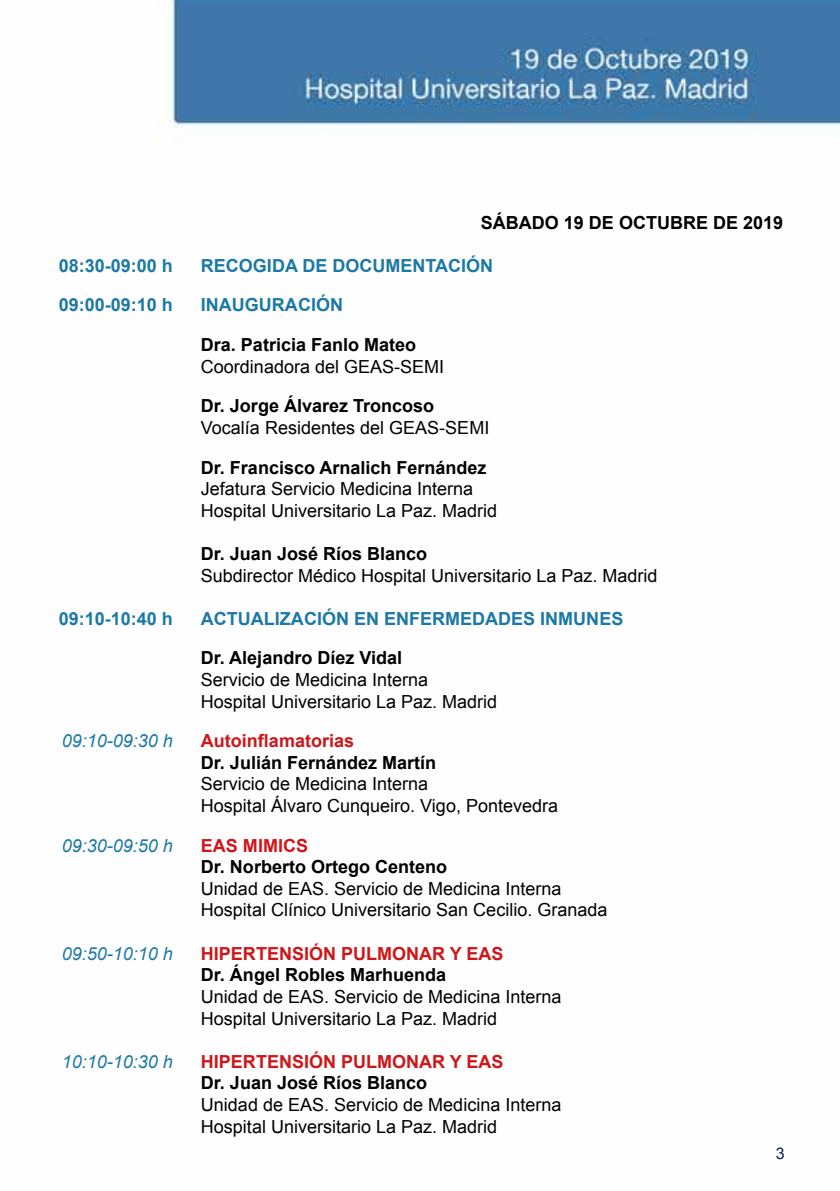
<style>
.page{position:relative;width:840px;height:1191px;background:#fff}
.page>*{position:absolute;margin:0;border:0;box-sizing:border-box;transform-origin:0 0}
.t1{font:18px/21.6px "Arial";color:#000}
.t2{font:700 18px "Arial";color:#000}
.t3{font:700 18px "Arial";color:#1c79a6}
.t4{font:700 18px "Arial";color:#cd171a}
.t5{font:italic 18px "Arial";color:#1c79a6}
.t6{font:16px "Arial";color:#0f185d}
</style>
<div class="page">
<img style="left:156px;top:0;width:683px;height:142px">
<p class="t2" style="left:480px;top:210px;width:304px">SÁBADO 19 DE OCTUBRE DE 2019</p>
<p class="t3" style="left:59px;top:254px;width:116px">08:30-09:00 h</p>
<p class="t3" style="left:201px;top:254px;width:293px">RECOGIDA DE DOCUMENTACIÓN</p>
<p class="t3" style="left:59px;top:293px;width:116px">09:00-09:10 h</p>
<p class="t3" style="left:201px;top:293px;width:143px">INAUGURACIÓN</p>
<p class="t2" style="left:201px;top:333px;width:217px">Dra. Patricia Fanlo Mateo</p>
<p class="t1" style="left:201px;top:356px;width:245px">Coordinadora del GEAS-SEMI</p>
<p class="t2" style="left:201px;top:394px;width:235px">Dr. Jorge Álvarez Troncoso</p>
<p class="t1" style="left:201px;top:417px;width:290px">Vocalía Residentes del GEAS-SEMI</p>
<p class="t2" style="left:201px;top:455px;width:287px">Dr. Francisco Arnalich Fernández</p>
<p class="t1" style="left:201px;top:478px;width:298px">Jefatura Servicio Medicina Interna<br>Hospital Universitario La Paz. Madrid</p>
<p class="t2" style="left:201px;top:542px;width:228px">Dr. Juan José Ríos Blanco</p>
<p class="t1" style="left:201px;top:564px;width:458px">Subdirector Médico Hospital Universitario La Paz. Madrid</p>
<p class="t3" style="left:59px;top:606px;width:116px">09:10-10:40 h</p>
<p class="t3" style="left:201px;top:606px;width:423px">ACTUALIZACIÓN EN ENFERMEDADES INMUNES</p>
<p class="t2" style="left:201px;top:646px;width:203px">Dr. Alejandro Díez Vidal</p>
<p class="t1" style="left:201px;top:669px;width:298px">Servicio de Medicina Interna<br>Hospital Universitario La Paz. Madrid</p>
<p class="t5" style="left:62px;top:729px;width:113px">09:10-09:30 h</p>
<p class="t4" style="left:201px;top:729px;width:155px">Autoinflamatorias</p>
<p class="t2" style="left:201px;top:750px;width:237px">Dr. Julián Fernández Martín</p>
<p class="t1" style="left:201px;top:773px;width:358px">Servicio de Medicina Interna<br>Hospital Álvaro Cunqueiro. Vigo, Pontevedra</p>
<p class="t5" style="left:62px;top:833px;width:113px">09:30-09:50 h</p>
<p class="t4" style="left:201px;top:833px;width:109px">EAS MIMICS</p>
<p class="t2" style="left:201px;top:855px;width:248px">Dr. Norberto Ortego Centeno</p>
<p class="t1" style="left:201px;top:878px;width:408px">Unidad de EAS. Servicio de Medicina Interna<br>Hospital Clínico Universitario San Cecilio. Granada</p>
<p class="t5" style="left:62px;top:941px;width:113px">09:50-10:10 h</p>
<p class="t4" style="left:201px;top:941px;width:304px">HIPERTENSIÓN PULMONAR Y EAS</p>
<p class="t2" style="left:201px;top:963px;width:247px">Dr. Ángel Robles Marhuenda</p>
<p class="t1" style="left:201px;top:986px;width:362px">Unidad de EAS. Servicio de Medicina Interna<br>Hospital Universitario La Paz. Madrid</p>
<p class="t5" style="left:62px;top:1049px;width:113px">10:10-10:30 h</p>
<p class="t4" style="left:201px;top:1049px;width:304px">HIPERTENSIÓN PULMONAR Y EAS</p>
<p class="t2" style="left:201px;top:1071px;width:228px">Dr. Juan José Ríos Blanco</p>
<p class="t1" style="left:201px;top:1094px;width:362px">Unidad de EAS. Servicio de Medicina Interna<br>Hospital Universitario La Paz. Madrid</p>
<p class="t6" style="left:775px;top:1142px;width:10px">3</p>
</div>
